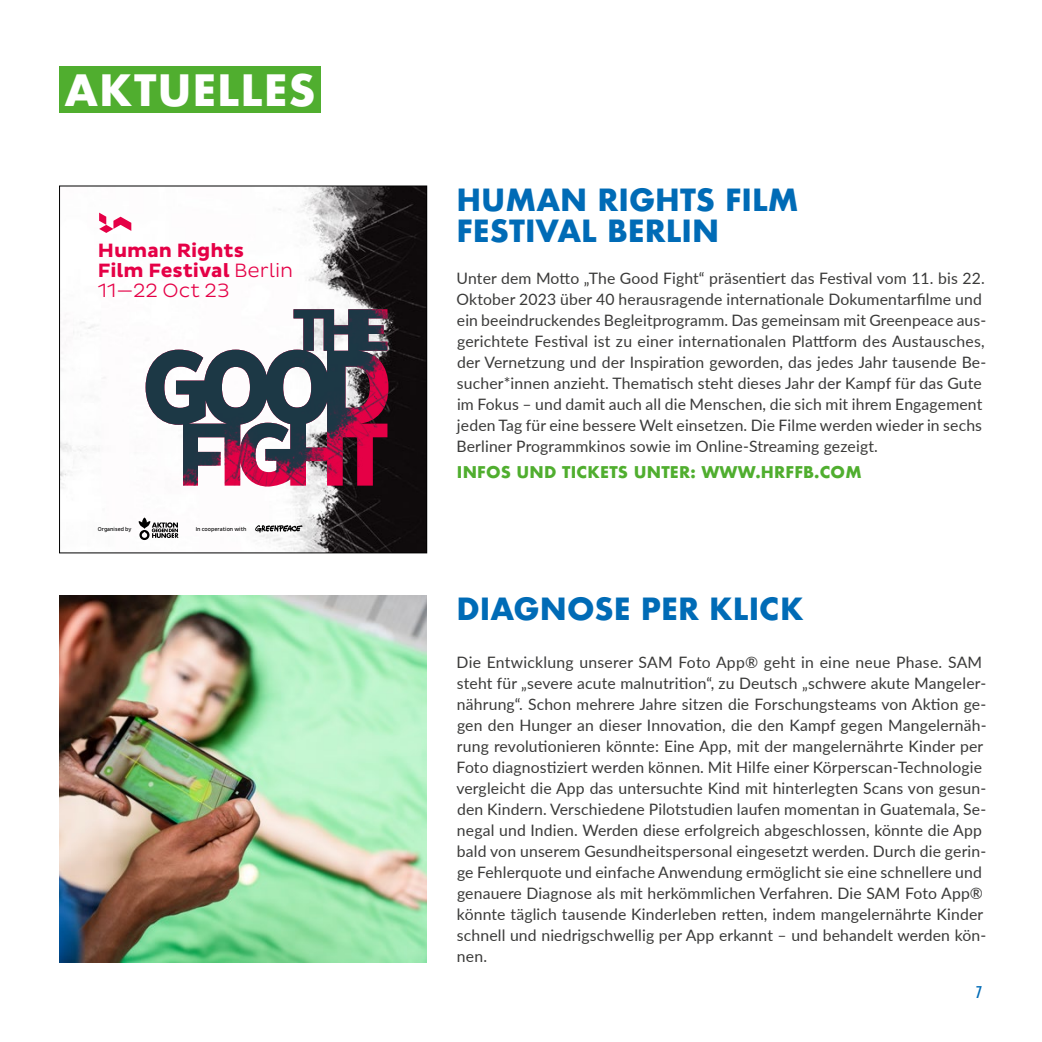
<style>
.page{position:relative;width:1042px;height:1042px;background:#fff}
.page>*{position:absolute;margin:0;border:0;box-sizing:border-box;transform-origin:0 0}
.t1{font:700 42px "Futura";letter-spacing:.02em;color:#fff}
.t2{font:700 29.75px/31.5px "Futura";color:#006bb6}
.t3{font:700 19.6px/20.1px "Pluto Sans";color:#e50046}
.t4{font:15.75px/21px "Lato";letter-spacing:.01em;color:#3a3a39}
.t5{font:700 15.75px "Futura";letter-spacing:.01em;color:#50ae2f}
.t6{font:500 condensed 15.75px "Futura";color:#006bb6}
.t7{font:5.77px "Pluto Sans Cond";color:#000}
.s1{font-weight:300}
</style>
<div class="page">
<img style="left:59px;top:595px;width:368px;height:367px">
<div style="left:60px;top:67px;width:260px;height:46px;background:#50ae2f"></div>
<img style="left:61px;top:188px;width:364px;height:363px">
<img style="left:146px;top:309px;width:242px;height:177px">
<svg style="left:255px;top:525px;width:47px;height:7px"></svg>
<svg style="left:139px;top:517px;width:40px;height:23px"></svg>
<svg style="left:99px;top:213px;width:32px;height:20px"></svg>
<div style="left:59px;top:186px;width:368px;height:367px;border:1px solid #000"></div>
<h1 class="t1" style="left:64px;top:59px;width:253px">AKTUELLES</h1>
<p class="t3" style="left:98px;top:241px;width:197px">Human Rights<br>Film Festival <span class="s1">Berlin<br>11—22 Oct 23</span></p>
<p class="t7" style="left:98px;top:525px;width:35px">Organised by</p>
<p class="t7" style="left:196px;top:525px;width:52px">In cooperation with</p>
<h2 class="t2" style="left:456px;top:184px;width:344px">HUMAN RIGHTS FILM<br>FESTIVAL BERLIN</h2>
<p class="t4" style="left:456px;top:267px;width:531px">Unter dem Motto „The Good Fight“ präsentiert das Festival vom 11. bis 22.<br>Oktober 2023 über 40 herausragende internationale Dokumentarfilme und ein beeindruckendes Begleitprogramm. Das gemeinsam mit Greenpeace aus&shy;gerichtete Festival ist zu einer internationalen Plattform des Austausches, der Vernetzung und der Inspiration geworden, das jedes Jahr tausende Be&shy;sucher*innen anzieht. Thematisch steht dieses Jahr der Kampf für das Gute im Fokus – und damit auch all die Menschen, die sich mit ihrem Engagement jeden Tag für eine bessere Welt einsetzen. Die Filme werden wieder in sechs Berliner Programmkinos sowie im Online-Streaming gezeigt.</p>
<p class="t5" style="left:457px;top:461px;width:406px">INFOS UND TICKETS UNTER: WWW.HRFFB.COM</p>
<h2 class="t2" style="left:456px;top:593px;width:349px">DIAGNOSE PER KLICK</h2>
<p class="t4" style="left:456px;top:650px;width:532px">Die Entwicklung unserer SAM Foto App® geht in eine neue Phase. SAM steht für „severe acute malnutrition“, zu Deutsch „schwere akute Mangeler&shy;nährung“. Schon mehrere Jahre sitzen die Forschungsteams von Aktion ge&shy;gen den Hunger an dieser Innovation, die den Kampf gegen Mangelernäh&shy;rung revolutionieren könnte: Eine App, mit der mangelernährte Kinder per Foto diagnostiziert werden können. Mit Hilfe einer Körperscan-Technologie vergleicht die App das untersuchte Kind mit hinterlegten Scans von gesun&shy;den Kindern. Verschiedene Pilotstudien laufen momentan in Guatemala, Se&shy;negal und Indien. Werden diese erfolgreich abgeschlossen, könnte die App bald von unserem Gesundheitspersonal eingesetzt werden. Durch die gerin&shy;ge Fehlerquote und einfache Anwendung ermöglicht sie eine schnellere und genauere Diagnose als mit herkömmlichen Verfahren. Die SAM Foto App® könnte täglich tausende Kinderleben retten, indem mangelernährte Kinder schnell und niedrigschwellig per App erkannt – und behandelt werden kön&shy;nen.</p>
<p class="t6" style="left:976px;top:982px;width:8px">7</p>
</div>
